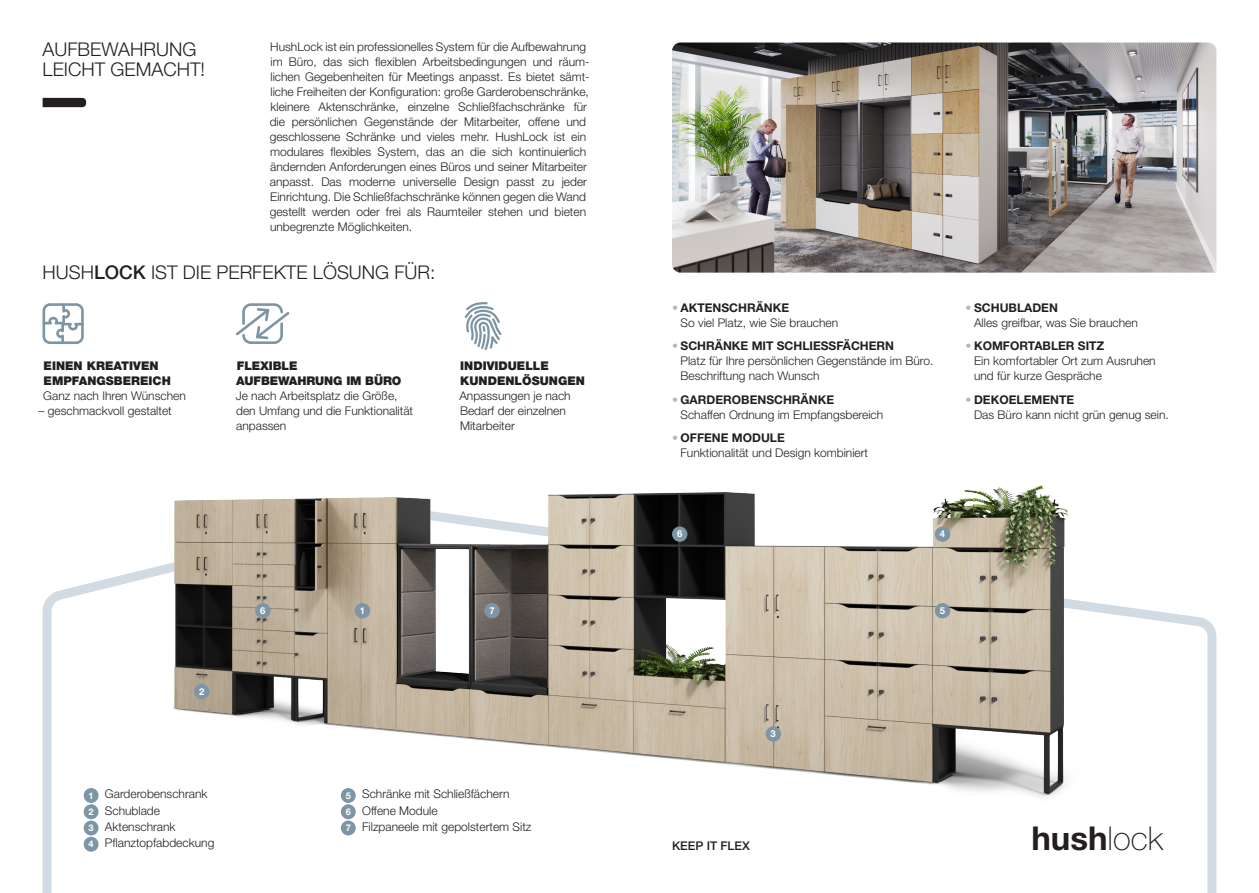
<style>
.page{position:relative;width:1259px;height:893px;background:#fff}
.page>*{position:absolute;margin:0;border:0;box-sizing:border-box;transform-origin:0 0}
.tekst_blok_lewa_gora{font:700 32.85px "Helvetica Neue LT Pro";color:#231f20}
.haslo_lewa_gora{font:300 18.9px/19.5px "Helvetica Neue LT Pro";color:#231f20}
.tekst_blok_lewa_gora-2{font:300 12px/15px "Helvetica Neue LT Pro";color:#231f20}
.tekst_blok_lewa_gora-3{font:900 12px/15px "Helvetica Neue LT Pro";color:#231f20}
.haslo_lewa_gora-2{font:500 12px "Helvetica Neue LT Pro";color:#231f20}
.t1{font:700 9.45px "Helvetica Neue LT Pro";color:#fff}
.t2{font:700 9.15px "Helvetica Neue LT Pro";color:#fff}
.s1{font-weight:500}
.s2{font-weight:300}
.s3{font-weight:900}
.s4{font-weight:700;color:#a7bbca}
.s5{font-weight:700}
.s6{font-weight:100}
</style>
<div class="page">
<svg style="left:42px;top:565px;width:1175px;height:328px"></svg>
<svg style="left:43px;top:98px;width:43px;height:9px"></svg>
<img style="left:163px;top:485px;width:921px;height:332px">
<div style="left:935px;top:526px;width:15px;height:16px;background:#7d95a5;border-radius:50%"></div>
<div style="left:355px;top:603px;width:15px;height:15px;background:#7d95a5;border-radius:50%"></div>
<div style="left:255px;top:603px;width:16px;height:15px;background:#7d95a5;border-radius:50%"></div>
<div style="left:484px;top:603px;width:16px;height:15px;background:#7d95a5;border-radius:50%"></div>
<div style="left:672px;top:526px;width:15px;height:16px;background:#7d95a5;border-radius:50%"></div>
<div style="left:935px;top:603px;width:15px;height:15px;background:#7d95a5;border-radius:50%"></div>
<div style="left:765px;top:726px;width:16px;height:16px;background:#7d95a5;border-radius:50%"></div>
<div style="left:194px;top:684px;width:15px;height:15px;background:#7d95a5;border-radius:50%"></div>
<div style="left:84px;top:788px;width:15px;height:15px;background:#7d95a5;border-radius:50%"></div>
<div style="left:84px;top:804px;width:15px;height:15px;background:#7d95a5;border-radius:50%"></div>
<div style="left:84px;top:820px;width:15px;height:15px;background:#7d95a5;border-radius:50%"></div>
<div style="left:84px;top:837px;width:15px;height:15px;background:#7d95a5;border-radius:50%"></div>
<div style="left:341px;top:788px;width:15px;height:15px;background:#7d95a5;border-radius:50%"></div>
<div style="left:341px;top:804px;width:15px;height:15px;background:#7d95a5;border-radius:50%"></div>
<div style="left:341px;top:820px;width:15px;height:15px;background:#7d95a5;border-radius:50%"></div>
<img style="left:672px;top:43px;width:544px;height:230px">
<svg style="left:236px;top:303px;width:54px;height:41px"></svg>
<svg style="left:42px;top:303px;width:42px;height:41px"></svg>
<svg style="left:464px;top:302px;width:38px;height:49px"></svg>
<p class="haslo_lewa_gora" style="left:43px;top:39px;width:164px">AUFBEWAHRUNG<br>LEICHT GEMACHT!</p>
<p class="tekst_blok_lewa_gora-2" style="left:270px;top:39px;width:321px">HushLock ist ein professionelles System für die Aufbewahrung im Büro, das sich flexiblen Arbeitsbedingungen und räum&shy;lichen Gegebenheiten für Meetings anpasst. Es bietet sämt&shy;liche Freiheiten der Konfiguration: große Garderobenschränke, kleinere Aktenschränke, einzelne Schließfachschränke für die persönlichen Gegenstände der Mitarbeiter, offene und geschlossene Schränke und vieles mehr. HushLock ist ein modulares flexibles System, das an die sich kontinuierlich ändernden Anforderungen eines Büros und seiner Mitarbeiter anpasst. Das moderne universelle Design passt zu jeder Einrichtung. Die Schließfachschränke können gegen die Wand gestellt werden oder frei als Raumteiler stehen und bieten unbegrenzte Möglichkeiten.</p>
<p class="haslo_lewa_gora" style="left:43px;top:262px;width:394px">HUSH<span class="s1">LOCK</span> IST DIE PERFEKTE LÖSUNG FÜR:</p>
<p class="tekst_blok_lewa_gora-3" style="left:43px;top:358px;width:144px">EINEN KREATIVEN<br>EMPFANGSBEREICH<br><span class="s2">Ganz nach Ihren Wünschen</span></p>
<p class="tekst_blok_lewa_gora-2" style="left:39px;top:403px;width:135px">– geschmackvoll gestaltet</p>
<p class="tekst_blok_lewa_gora-3" style="left:237px;top:358px;width:62px">FLEXIBLE</p>
<p class="tekst_blok_lewa_gora-2" style="left:236px;top:373px;width:179px"><span class="s3">AUFBEWAHRUNG IM BÜRO<br></span>Je nach Arbeitsplatz die Größe, den Umfang und die Funktionalität anpassen</p>
<p class="tekst_blok_lewa_gora-2" style="left:459px;top:358px;width:127px"><span class="s3">INDIVIDUELLE<br>KUNDENLÖSUNGEN<br></span>Anpassungen je nach<br>Bedarf der einzelnen<br>Mitarbeiter</p>
<p class="t1" style="left:199px;top:685px;width:7px">2</p>
<p class="t2" style="left:89px;top:789px;width:7px">1</p>
<p class="tekst_blok_lewa_gora-2" style="left:105px;top:786px;width:104px">Garderobenschrank</p>
<p class="t2" style="left:89px;top:806px;width:7px">2</p>
<p class="tekst_blok_lewa_gora-2" style="left:105px;top:803px;width:57px">Schublade</p>
<p class="t2" style="left:89px;top:822px;width:7px">3</p>
<p class="tekst_blok_lewa_gora-2" style="left:105px;top:819px;width:72px">Aktenschrank</p>
<p class="t2" style="left:89px;top:838px;width:7px">4</p>
<p class="tekst_blok_lewa_gora-2" style="left:105px;top:835px;width:111px">Pflanztopfabdeckung</p>
<p class="t1" style="left:260px;top:605px;width:7px">6</p>
<p class="t1" style="left:360px;top:605px;width:7px">1</p>
<p class="t1" style="left:489px;top:605px;width:7px">7</p>
<p class="t2" style="left:346px;top:789px;width:7px">5</p>
<p class="tekst_blok_lewa_gora-2" style="left:362px;top:786px;width:149px">Schränke mit Schließfächern</p>
<p class="t2" style="left:346px;top:806px;width:7px">6</p>
<p class="tekst_blok_lewa_gora-2" style="left:362px;top:803px;width:77px">Offene Module</p>
<p class="t2" style="left:346px;top:822px;width:7px">7</p>
<p class="tekst_blok_lewa_gora-2" style="left:362px;top:819px;width:171px">Filzpaneele mit gepolstertem Sitz</p>
<h3 class="tekst_blok_lewa_gora-2" style="left:680px;top:300px;width:159px;text-indent:-9px"><span class="s4">•</span> <span class="s5">AKTENSCHRÄNKE<br></span>So viel Platz, wie Sie brauchen</h3>
<h3 class="tekst_blok_lewa_gora-2" style="left:680px;top:338px;width:254px;text-indent:-9px"><span class="s4">•</span> <span class="s5">SCHRÄNKE MIT SCHLIESSFÄCHERN<br></span>Platz für Ihre persönlichen Gegenstände im Büro.<br>Beschriftung nach Wunsch</h3>
<h3 class="tekst_blok_lewa_gora-2" style="left:680px;top:392px;width:204px;text-indent:-9px"><span class="s4">•</span> <span class="s5">GARDEROBENSCHRÄNKE<br></span>Schaffen Ordnung im Empfangsbereich</h3>
<h3 class="tekst_blok_lewa_gora-2" style="left:680px;top:430px;width:189px;text-indent:-9px"><span class="s4">•</span> <span class="s5">OFFENE MODULE<br></span>Funktionalität und Design kombiniert</h3>
<h3 class="tekst_blok_lewa_gora-2" style="left:974px;top:300px;width:165px;text-indent:-9px"><span class="s4">•</span> <span class="s5">SCHUBLADEN<br></span>Alles greifbar, was Sie brauchen</h3>
<h3 class="tekst_blok_lewa_gora-2" style="left:974px;top:338px;width:183px;text-indent:-9px"><span class="s4">•</span> <span class="s5">KOMFORTABLER SITZ<br></span>Ein komfortabler Ort zum Ausruhen und für kurze Gespräche</h3>
<h3 class="tekst_blok_lewa_gora-2" style="left:974px;top:392px;width:196px;text-indent:-9px"><span class="s4">•</span> <span class="s5">DEKOELEMENTE<br></span>Das Büro kann nicht grün genug sein.</h3>
<p class="t1" style="left:677px;top:528px;width:7px">6</p>
<p class="t1" style="left:940px;top:528px;width:7px">4</p>
<p class="t1" style="left:940px;top:605px;width:7px">5</p>
<p class="t1" style="left:770px;top:728px;width:7px">3</p>
<p class="haslo_lewa_gora-2" style="left:672px;top:839px;width:79px">KEEP IT FLEX</p>
<p class="tekst_blok_lewa_gora" style="left:1031px;top:818px;width:133px">hush<span class="s6">lock</span></p>
</div>
